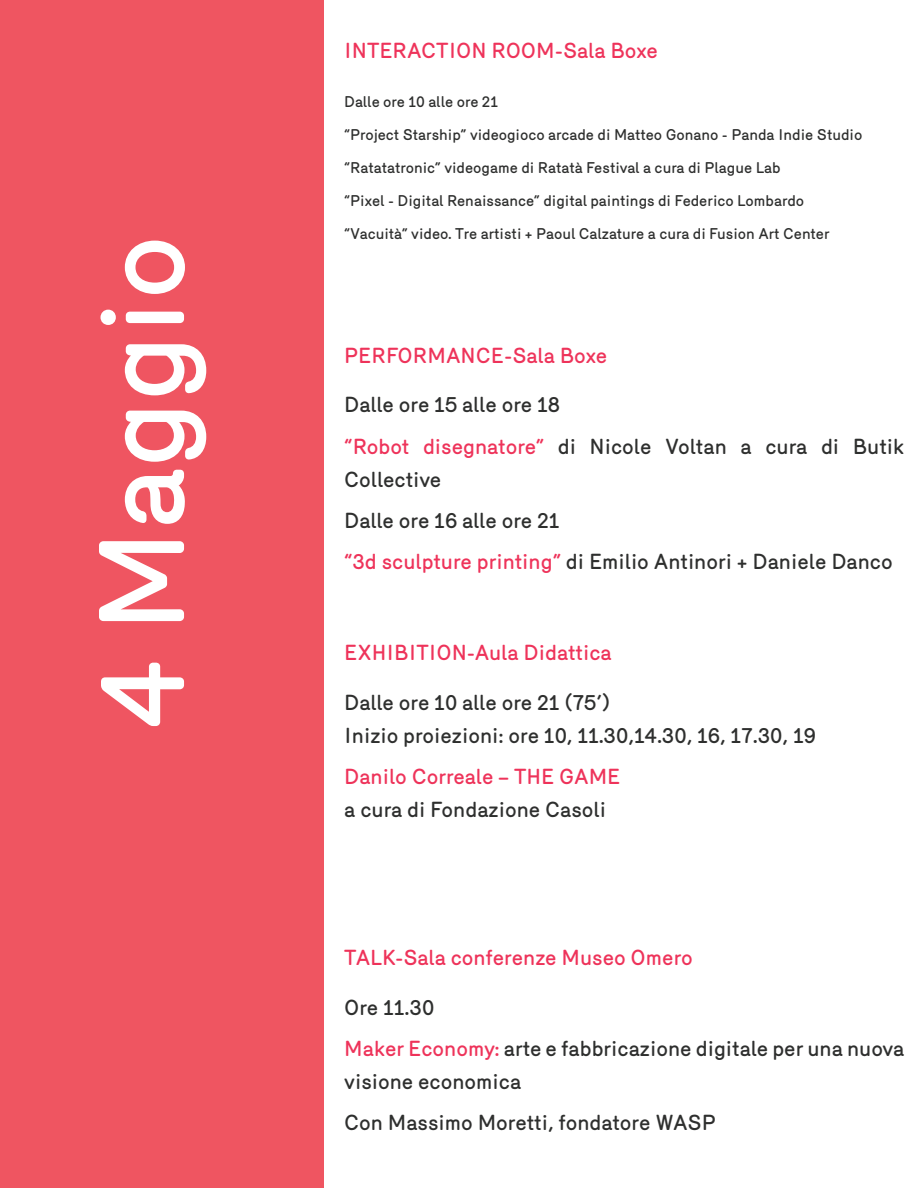
<style>
.page{position:relative;width:918px;height:1188px;background:#fff}
.page>*{position:absolute;margin:0;border:0;box-sizing:border-box;transform-origin:0 0}
.Heading_left_page{font:500 117px "Merkury";color:#fff}
.Text_products{font:500 21px/33px "Merkury";color:#2e2f2e}
.Product_name{font:500 21px "Merkury";color:#ee335a}
.Text_products-2{font:500 21px "Merkury";color:#ee335a}
.Text_products-3{font:500 15px "Merkury";color:#2e2f2e}
.s1{color:#ee335a}
</style>
<div class="page">
<div style="left:0;top:0;width:324px;height:1188px;background:#ef5561"></div>
<p class="Heading_left_page" style="left:56px;top:728px;width:495px;rotate:-90deg">4 Maggio</p>
<p class="Product_name" style="left:344px;top:35px;width:315px">INTERACTION ROOM-Sala Boxe</p>
<p class="Text_products-3" style="left:344px;top:91px;width:155px">Dalle ore 10 alle ore 21</p>
<p class="Text_products-3" style="left:344px;top:124px;width:520px">“Project Starship” videogioco arcade di Matteo Gonano - Panda Indie Studio</p>
<p class="Text_products-3" style="left:344px;top:157px;width:438px">“Ratatatronic” videogame di Ratatà Festival a cura di Plague Lab</p>
<p class="Text_products-3" style="left:344px;top:190px;width:461px">“Pixel - Digital Renaissance” digital paintings di Federico Lombardo</p>
<p class="Text_products-3" style="left:344px;top:223px;width:487px">“Vacuità” video. Tre artisti + Paoul Calzature a cura di Fusion Art Center</p>
<p class="Product_name" style="left:344px;top:340px;width:265px">PERFORMANCE-Sala Boxe</p>
<p class="Text_products" style="left:344px;top:387px;width:217px">Dalle ore 15 alle ore 18</p>
<p class="Text_products" style="left:344px;top:428px;width:562px"><span class="s1">“Robot disegnatore”</span> di Nicole Voltan a cura di Butik<br>Collective</p>
<p class="Text_products" style="left:344px;top:502px;width:217px">Dalle ore 16 alle ore 21</p>
<p class="Text_products" style="left:344px;top:544px;width:550px"><span class="s1">“3d sculpture printing”</span> di Emilio Antinori + Daniele Danco</p>
<p class="Product_name" style="left:344px;top:637px;width:269px">EXHIBITION-Aula Didattica</p>
<p class="Text_products" style="left:344px;top:684px;width:268px">Dalle ore 10 alle ore 21 (75’)</p>
<p class="Text_products" style="left:344px;top:717px;width:473px">Inizio proiezioni: ore 10, 11.30,14.30, 16, 17.30, 19</p>
<p class="Text_products-2" style="left:344px;top:761px;width:278px">Danilo Correale – THE GAME</p>
<p class="Text_products" style="left:344px;top:791px;width:263px">a cura di Fondazione Casoli</p>
<p class="Product_name" style="left:344px;top:942px;width:350px">TALK-Sala conferenze Museo Omero</p>
<p class="Text_products" style="left:344px;top:989px;width:92px">Ore 11.30</p>
<p class="Text_products" style="left:344px;top:1030px;width:562px"><span class="s1">Maker Economy:</span> arte e fabbricazione digitale per una nuova visione economica</p>
<p class="Text_products" style="left:344px;top:1105px;width:373px">Con Massimo Moretti, fondatore WASP</p>
</div>
